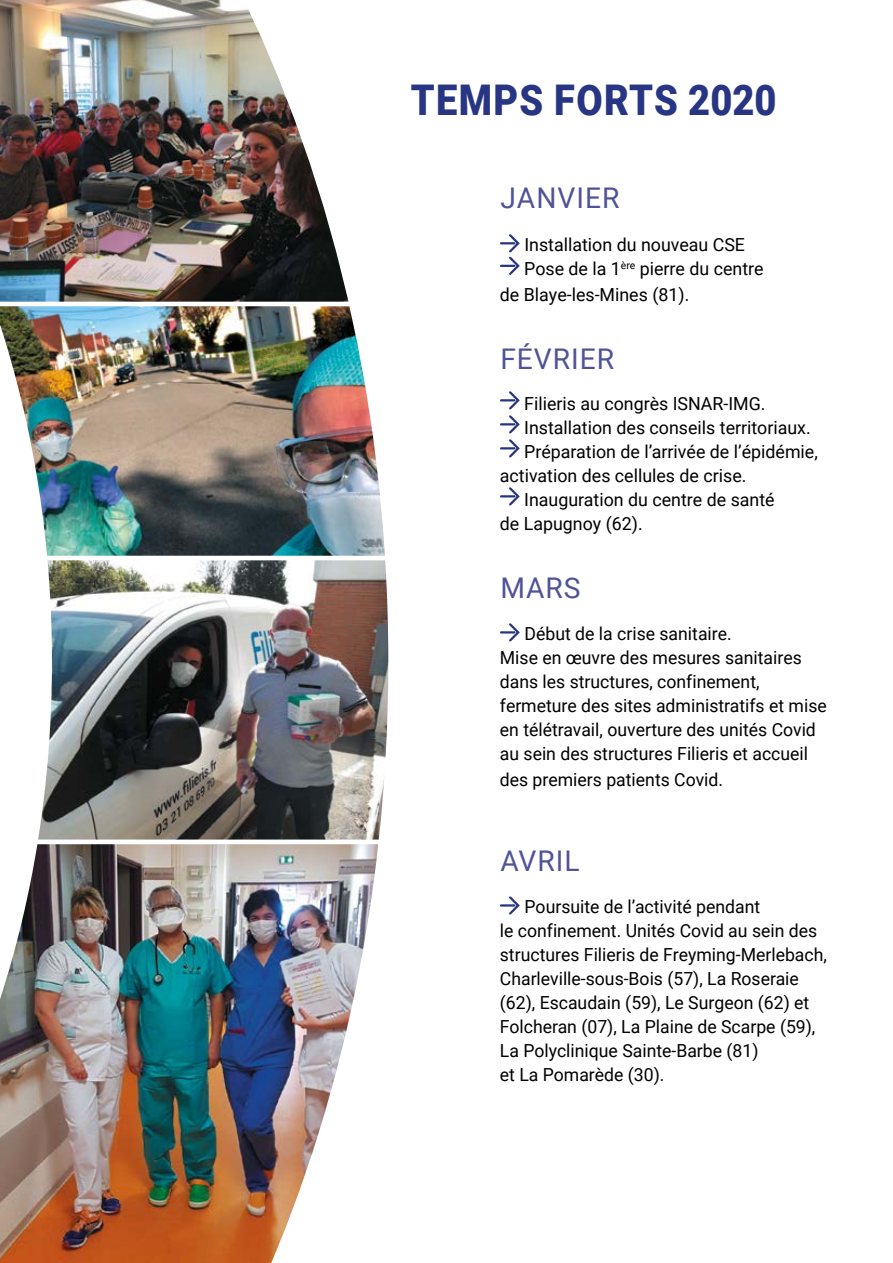
<style>
.page{position:relative;width:893px;height:1263px;background:#fff}
.page>*{position:absolute;margin:0;border:0;box-sizing:border-box;transform-origin:0 0}
.t1{font:900 42.3px "Roboto";letter-spacing:.035em;color:#283583;scale:.9 1}
.t2{font:28.5px "Roboto";letter-spacing:.035em;color:#505398}
.t3{font:18px/24px "Roboto";color:#000}
</style>
<div class="page">
<img style="left:0;top:0;width:501px;height:1263px">
<div style="left:410px;top:83px;width:483px;height:51px;background:#fff"></div>
<svg style="left:501px;top:234px;width:19px;height:41px"></svg>
<svg style="left:501px;top:391px;width:19px;height:67px"></svg>
<svg style="left:501px;top:487px;width:19px;height:19px"></svg>
<svg style="left:501px;top:623px;width:19px;height:19px"></svg>
<svg style="left:501px;top:896px;width:19px;height:19px"></svg>
<h1 class="t1" style="left:411px;top:70px;width:408px">TEMPS FORTS 2020</h1>
<h2 class="t2" style="left:500px;top:178px;width:121px">JANVIER</h2>
<p class="t3" style="left:524px;top:232px;width:222px">Installation du nouveau CSE</p>
<p class="t3" style="left:524px;top:256px;width:241px">Pose de la 1<sup>ère</sup> pierre du centre</p>
<p class="t3" style="left:500px;top:281px;width:191px">de Blaye-les-Mines (81).</p>
<h2 class="t2" style="left:500px;top:338px;width:115px">FÉVRIER</h2>
<p class="t3" style="left:524px;top:390px;width:243px">Filieris au congrès ISNAR-IMG.</p>
<p class="t3" style="left:524px;top:414px;width:288px">Installation des conseils territoriaux.</p>
<p class="t3" style="left:524px;top:438px;width:295px">Préparation de l’arrivée de l’épidémie,</p>
<p class="t3" style="left:500px;top:462px;width:248px">activation des cellules de crise.</p>
<p class="t3" style="left:524px;top:486px;width:252px">Inauguration du centre de santé</p>
<p class="t3" style="left:500px;top:510px;width:144px">de Lapugnoy (62).</p>
<h2 class="t2" style="left:500px;top:567px;width:82px">MARS</h2>
<p class="t3" style="left:500px;top:621px;width:328px;text-indent:25px">Début de la crise sanitaire.<br>Mise en œuvre des mesures sanitaires dans les structures, confinement, fermeture des sites administratifs et mise en télétravail, ouverture des unités Covid au sein des structures Filieris et accueil des premiers patients Covid.</p>
<h2 class="t2" style="left:500px;top:840px;width:81px">AVRIL</h2>
<p class="t3" style="left:500px;top:894px;width:329px;text-indent:25px">Poursuite de l’activité pendant<br>le confinement. Unités Covid au sein des structures Filieris de Freyming-Merlebach, Charleville-sous-Bois (57), La Roseraie (62), Escaudain (59), Le Surgeon (62) et Folcheran (07), La Plaine de Scarpe (59), La Polyclinique Sainte-Barbe (81)<br>et La Pomarède (30).</p>
</div>
